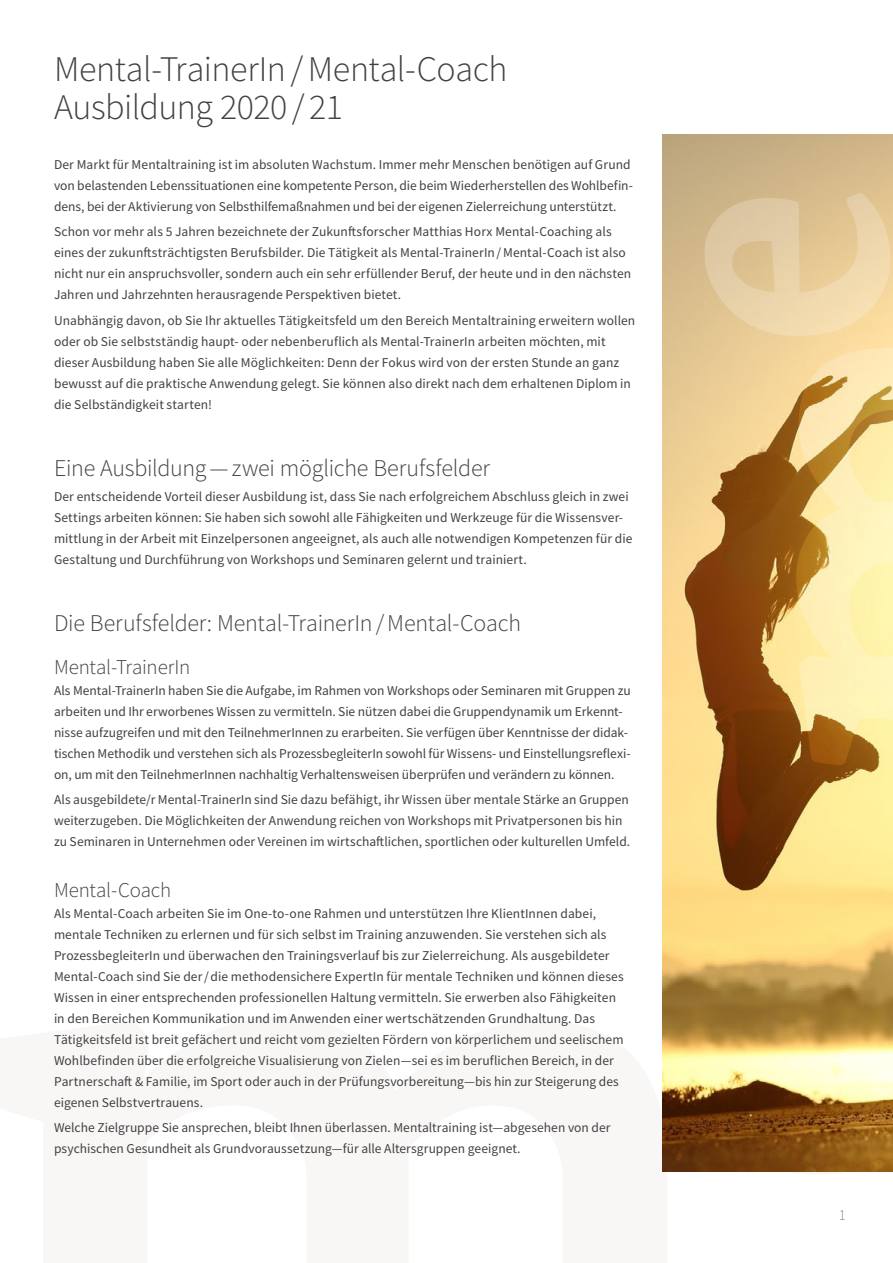
<style>
.page{position:relative;width:893px;height:1263px;background:#fff}
.page>*{position:absolute;margin:0;border:0;box-sizing:border-box;transform-origin:0 0}
.t1{font:300 36px/37.5px "Source Sans Pro";letter-spacing:-.015em;color:#414042}
.t2{font:300 24px "Source Sans Pro";letter-spacing:-.01em;color:#414042}
.t3{font:300 21px "Source Sans Pro";letter-spacing:-.005em;color:#414042}
.t4{font:200 15px "Source Sans Pro";color:#69514d}
.t5{font:13.5px/21px "Source Sans Pro";letter-spacing:.005em;color:#414042}
</style>
<div class="page">
<img style="left:663px;top:135px;width:230px;height:1036px">
<svg style="left:705px;top:193px;width:188px;height:573px"></svg>
<h1 class="t1" style="left:54px;top:50px;width:455px">Mental-TrainerIn/Mental-Coach<br>Ausbildung 2020 / 21</h1>
<p class="t5" style="left:54px;top:154px;width:580px">Der Markt für Mentaltraining ist im absoluten Wachstum. Immer mehr Menschen benötigen auf Grund von belastenden Lebenssituationen eine kompetente Person, die beim Wiederherstellen des Wohlbefin&shy;dens, bei der Aktivierung von Selbsthilfemaßnahmen und bei der eigenen Zielerreichung unterstützt.</p>
<p class="t5" style="left:54px;top:221px;width:579px">Schon vor mehr als 5 Jahren bezeichnete der Zukunftsforscher Matthias Horx Mental-Coaching als eines der zukunftsträchtigsten Berufsbilder. Die Tätigkeit als Mental-TrainerIn/Mental-Coach ist also nicht nur ein anspruchsvoller, sondern auch ein sehr erfüllender Beruf, der heute und in den nächsten Jahren und Jahrzehnten herausragende Perspektiven bietet.</p>
<p class="t5" style="left:54px;top:309px;width:583px">Unabhängig davon, ob Sie Ihr aktuelles Tätigkeitsfeld um den Bereich Mentaltraining erweitern wollen oder ob Sie selbstständig haupt- oder nebenberuflich als Mental-TrainerIn arbeiten möchten, mit dieser Ausbildung haben Sie alle Möglichkeiten: Denn der Fokus wird von der ersten Stunde an ganz bewusst auf die praktische Anwendung gelegt. Sie können also direkt nach dem erhaltenen Diplom in die Selbständigkeit starten!</p>
<h2 class="t2" style="left:54px;top:453px;width:438px">Eine Ausbildung—zwei mögliche Berufsfelder</h2>
<p class="t5" style="left:54px;top:486px;width:580px">Der entscheidende Vorteil dieser Ausbildung ist, dass Sie nach erfolgreichem Abschluss gleich in zwei Settings arbeiten können: Sie haben sich sowohl alle Fähigkeiten und Werkzeuge für die Wissensver&shy;mittlung in der Arbeit mit Einzelpersonen angeeignet, als auch alle notwendigen Kompetenzen für die Gestaltung und Durchführung von Workshops und Seminaren gelernt und trainiert.</p>
<h2 class="t2" style="left:54px;top:608px;width:469px">Die Berufsfelder: Mental-TrainerIn/Mental-Coach</h2>
<h3 class="t3" style="left:54px;top:654px;width:138px">Mental-TrainerIn</h3>
<p class="t5" style="left:54px;top:680px;width:578px">Als Mental-TrainerIn haben Sie die Aufgabe, im Rahmen von Workshops oder Seminaren mit Gruppen zu arbeiten und Ihr erworbenes Wissen zu vermitteln. Sie nützen dabei die Gruppendynamik um Erkennt&shy;nisse aufzugreifen und mit den TeilnehmerInnen zu erarbeiten. Sie verfügen über Kenntnisse der didak&shy;tischen Methodik und verstehen sich als ProzessbegleiterIn sowohl für Wissens- und Einstellungsreflexi&shy;on, um mit den TeilnehmerInnen nachhaltig Verhaltensweisen überprüfen und verändern zu können.</p>
<p class="t5" style="left:54px;top:789px;width:578px">Als ausgebildete/r Mental-TrainerIn sind Sie dazu befähigt, ihr Wissen über mentale Stärke an Gruppen weiterzugeben. Die Möglichkeiten der Anwendung reichen von Workshops mit Privatpersonen bis hin zu Seminaren in Unternehmen oder Vereinen im wirtschaftlichen, sportlichen oder kulturellen Umfeld.</p>
<h3 class="t3" style="left:54px;top:877px;width:119px">Mental-Coach</h3>
<p class="t5" style="left:54px;top:903px;width:571px">Als Mental-Coach arbeiten Sie im One-to-one Rahmen und unterstützen Ihre KlientInnen dabei, mentale Techniken zu erlernen und für sich selbst im Training anzuwenden. Sie verstehen sich als ProzessbegleiterIn und überwachen den Trainingsverlauf bis zur Zielerreichung. Als ausgebildeter Mental-Coach sind Sie der/die methodensichere ExpertIn für mentale Techniken und können dieses Wissen in einer entsprechenden professionellen Haltung vermitteln. Sie erwerben also Fähigkeiten in den Bereichen Kommunikation und im Anwenden einer wertschätzenden Grundhaltung. Das Tätigkeitsfeld ist breit gefächert und reicht vom gezielten Fördern von körperlichem und seelischem Wohlbefinden über die erfolgreiche Visualisierung von Zielen—sei es im beruflichen Bereich, in der Partnerschaft &amp; Familie, im Sport oder auch in der Prüfungsvorbereitung—bis hin zur Steigerung des eigenen Selbstvertrauens.</p>
<p class="t5" style="left:54px;top:1117px;width:558px">Welche Zielgruppe Sie ansprechen, bleibt Ihnen überlassen. Mentaltraining ist—abgesehen von der psychischen Gesundheit als Grundvoraussetzung—für alle Altersgruppen geeignet.</p>
<p class="t4" style="left:839px;top:1206px;width:9px">1</p>
</div>
